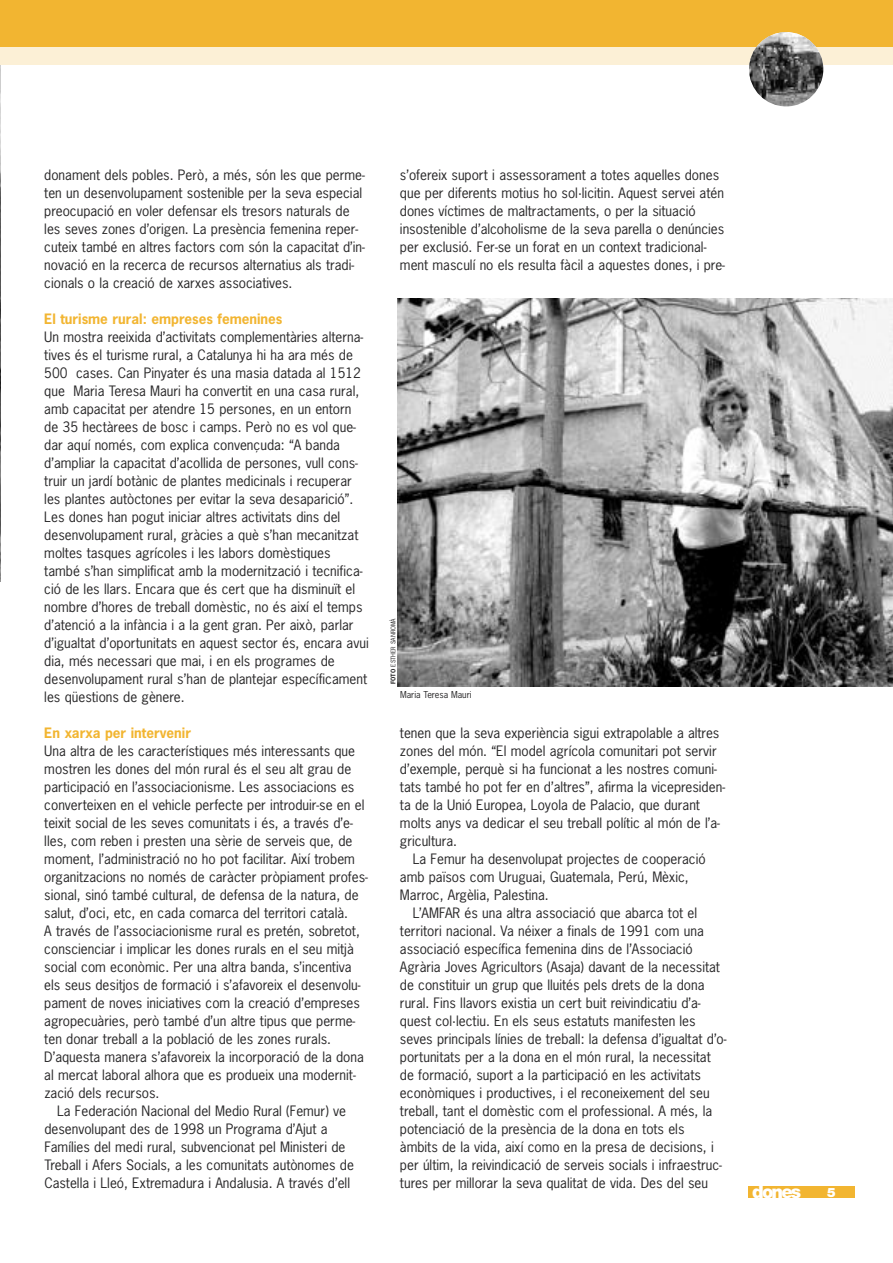
<style>
.page{position:relative;width:893px;height:1263px;background:#fff}
.page>*{position:absolute;margin:0;border:0;box-sizing:border-box;transform-origin:0 0}
.t1{font:900 18px "Helvetica Neue";letter-spacing:-.1em;color:#fff}
.t2{font:13.5px/18px "News Gothic";color:#272627}
.t3{font:700 13.5px "News Gothic";color:#f2b531}
.t4{font:900 12.9px "Helvetica Neue";color:#fff}
.t5{font:9px "News Gothic";color:#272627}
.t6{font:6px "News Gothic";color:#272627}
.s1{font-weight:700}
</style>
<div class="page">
<img style="left:0;top:64px;width:1px;height:518px">
<div style="left:0;top:0;width:893px;height:64px;background:#f2b531"></div>
<div style="left:0;top:47px;width:893px;height:17px;background:#fcf0d6"></div>
<img style="left:749px;top:32px;width:74px;height:74px;border-radius:50%">
<div style="left:748px;top:1186px;width:106px;height:12px;background:#f2b531"></div>
<img style="left:398px;top:299px;width:495px;height:388px">
<p class="t2" style="left:44px;top:166px;width:322px">donament dels pobles. Però, a més, són les que perme&shy;ten un desenvolupament sostenible per la seva especial preocupació en voler defensar els tresors naturals de les seves zones d’origen. La presència femenina reper&shy;cuteix també en altres factors com són la capacitat d’in&shy;novació en la recerca de recursos alternatius als tradi&shy;cionals o la creació de xarxes associatives.</p>
<p class="t3" style="left:44px;top:311px;width:240px">El turisme rural: empreses femenines</p>
<p class="t2" style="left:44px;top:328px;width:326px">Un mostra reeixida d’activitats complementàries alterna&shy;tives és el turisme rural, a Catalunya hi ha ara més de 500 cases. Can Pinyater és una masia datada al 1512 que Maria Teresa Mauri ha convertit en una casa rural, amb capacitat per atendre 15 persones, en un entorn de 35 hectàrees de bosc i camps. Però no es vol que&shy;dar aquí només, com explica convençuda: “A banda d’ampliar la capacitat d’acollida de persones, vull cons&shy;truir un jardí botànic de plantes medicinals i recuperar les plantes autòctones per evitar la seva desaparició”.<br>Les dones han pogut iniciar altres activitats dins del desenvolupament rural, gràcies a què s’han mecanitzat moltes tasques agrícoles i les labors domèstiques també s’han simplificat amb la modernització i tecnifica&shy;ció de les llars. Encara que és cert que ha disminuït el nombre d’hores de treball domèstic, no és així el temps d’atenció a la infància i a la gent gran. Per això, parlar d’igualtat d’oportunitats en aquest sector és, encara avui dia, més necessari que mai, i en els programes de desenvolupament rural s’han de plantejar específicament les qüestions de gènere.</p>
<p class="t3" style="left:44px;top:725px;width:148px">En xarxa per intervenir</p>
<p class="t2" style="left:44px;top:742px;width:312px">Una altra de les característiques més interessants que</p>
<p class="t2" style="left:44px;top:760px;width:308px">mostren les dones del món rural és el seu alt grau de</p>
<p class="t2" style="left:44px;top:778px;width:312px">participació en l’associacionisme. Les associacions es</p>
<p class="t2" style="left:44px;top:796px;width:322px">converteixen en el vehicle perfecte per introduir-se en el</p>
<p class="t2" style="left:44px;top:814px;width:310px">teixit social de les seves comunitats i és, a través d’e-</p>
<p class="t2" style="left:44px;top:832px;width:310px">lles, com reben i presten una sèrie de serveis que, de</p>
<p class="t2" style="left:44px;top:850px;width:312px">moment, l’administració no ho pot facilitar. Així trobem</p>
<p class="t2" style="left:44px;top:868px;width:325px">organitzacions no només de caràcter pròpiament profes-</p>
<p class="t2" style="left:44px;top:886px;width:316px">sional, sinó també cultural, de defensa de la natura, de</p>
<p class="t2" style="left:44px;top:904px;width:305px">salut, d’oci, etc, en cada comarca del territori català.</p>
<p class="t2" style="left:44px;top:922px;width:317px">A través de l’associacionisme rural es pretén, sobretot,</p>
<p class="t2" style="left:44px;top:940px;width:311px">conscienciar i implicar les dones rurals en el seu mitjà</p>
<p class="t2" style="left:44px;top:958px;width:309px">social com econòmic. Per una altra banda, s’incentiva</p>
<p class="t2" style="left:44px;top:976px;width:318px">els seus desitjos de formació i s’afavoreix el desenvolu-</p>
<p class="t2" style="left:44px;top:994px;width:317px">pament de noves iniciatives com la creació d’empreses</p>
<p class="t2" style="left:44px;top:1012px;width:313px">agropecuàries, però també d’un altre tipus que perme-</p>
<p class="t2" style="left:44px;top:1030px;width:288px">ten donar treball a la població de les zones rurals.</p>
<p class="t2" style="left:44px;top:1048px;width:321px">D’aquesta manera s’afavoreix la incorporació de la dona</p>
<p class="t2" style="left:44px;top:1066px;width:313px">al mercat laboral alhora que es produeix una modernit-</p>
<p class="t2" style="left:44px;top:1084px;width:117px">zació dels recursos.</p>
<p class="t2" style="left:57px;top:1102px;width:290px">La Federación Nacional del Medio Rural (Femur) ve</p>
<p class="t2" style="left:44px;top:1120px;width:285px">desenvolupant des de 1998 un Programa d’Ajut a</p>
<p class="t2" style="left:44px;top:1138px;width:303px">Famílies del medi rural, subvencionat pel Ministeri de</p>
<p class="t2" style="left:44px;top:1156px;width:311px">Treball i Afers Socials, a les comunitats autònomes de</p>
<p class="t2" style="left:44px;top:1174px;width:307px">Castella i Lleó, Extremadura i Andalusia. A través d’ell</p>
<p class="t2" style="left:400px;top:166px;width:327px">s’ofereix suport i assessorament a totes aquelles dones que per diferents motius ho sol·licitin. Aquest servei atén dones víctimes de maltractaments, o per la situació insostenible d’alcoholisme de la seva parella o denúncies per exclusió. Fer-se un forat en un context tradicional&shy;ment masculí no els resulta fàcil a aquestes dones, i pre-</p>
<p class="t6" style="left:390px;top:684px;width:67px;rotate:-90deg"><span class="s1">FOTO</span> ESTHER SANROMÀ</p>
<p class="t5" style="left:400px;top:690px;width:73px">Maria Teresa Mauri</p>
<p class="t2" style="left:400px;top:724px;width:327px">tenen que la seva experiència sigui extrapolable a altres zones del món. “El model agrícola comunitari pot servir d’exemple, perquè si ha funcionat a les nostres comuni&shy;tats també ho pot fer en d’altres”, afirma la vicepresiden&shy;ta de la Unió Europea, Loyola de Palacio, que durant molts anys va dedicar el seu treball polític al món de l’a&shy;gricultura.</p>
<p class="t2" style="left:400px;top:850px;width:307px;text-indent:13px">La Femur ha desenvolupat projectes de cooperació amb països com Uruguai, Guatemala, Perú, Mèxic,<br>Marroc, Argèlia, Palestina.</p>
<p class="t2" style="left:400px;top:904px;width:328px;text-indent:13px">L’AMFAR és una altra associació que abarca tot el territori nacional. Va néixer a finals de 1991 com una associació específica femenina dins de l’Associació Agrària Joves Agricultors (Asaja) davant de la necessitat de constituir un grup que lluités pels drets de la dona rural. Fins llavors existia un cert buit reivindicatiu d’a&shy;quest col·lectiu. En els seus estatuts manifesten les seves principals línies de treball: la defensa d’igualtat d’o&shy;portunitats per a la dona en el món rural, la necessitat de formació, suport a la participació en les activitats econòmiques i productives, i el reconeixement del seu treball, tant el domèstic com el professional. A més, la potenciació de la presència de la dona en tots els<br>àmbits de la vida, així como en la presa de decisions, i per últim, la reivindicació de serveis socials i infraestruc&shy;tures per millorar la seva qualitat de vida. Des del seu</p>
<h1 class="t1" style="left:752px;top:1185px;width:51px">dones</h1>
<p class="t4" style="left:827px;top:1188px;width:10px">5</p>
</div>
